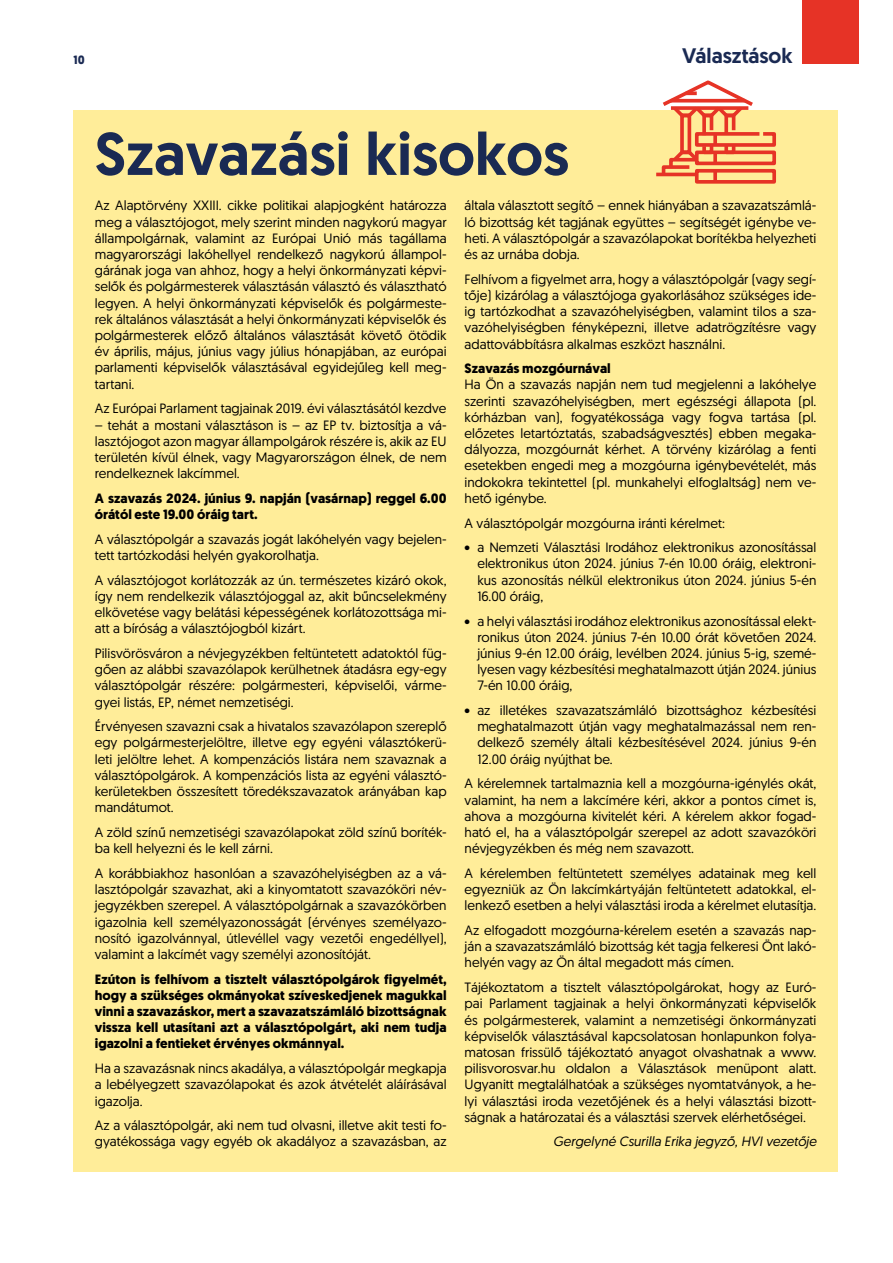
<style>
.page{position:relative;width:893px;height:1263px;background:#fff}
.page>*{position:absolute;margin:0;border:0;box-sizing:border-box;transform-origin:0 0}
.t1{font:500 60px "Geomanist";color:#1a2a53}
.t2{font:500 21px "Geomanist";letter-spacing:-.005em;color:#1a2a53}
.t3{font:13.5px/16.2px "Geomanist";color:#000;text-align:justify}
.t4{font:700 13.5px/16.2px "Geomanist";color:#000}
.t5{font:italic 13.5px "Geomanist";color:#000}
.t6{font:700 12px "Geomanist";color:#1a2a53}
</style>
<div class="page">
<div style="left:74px;top:111px;width:764px;height:1060px;background:#ffed99"></div>
<hr style="left:656px;top:173px;width:41px;height:3px;background:#e63326">
<svg style="left:659px;top:80px;width:117px;height:97px"></svg>
<svg style="left:713px;top:134px;width:4px;height:11px"></svg>
<div style="left:695px;top:150px;width:81px;height:15px;border:4px solid #e63326"></div>
<svg style="left:713px;top:152px;width:4px;height:11px"></svg>
<div style="left:695px;top:169px;width:81px;height:15px;border:4px solid #e63326"></div>
<svg style="left:713px;top:171px;width:4px;height:11px"></svg>
<svg style="left:686px;top:91px;width:11px;height:4px"></svg>
<div style="left:802px;top:0;width:56px;height:63px;background:#e63326"></div>
<p class="t6" style="left:74px;top:52px;width:13px">10</p>
<h2 class="t2" style="left:682px;top:42px;width:112px">Választások</h2>
<h1 class="t1" style="left:95px;top:114px;width:476px">Szavazási kisokos</h1>
<p class="t3" style="left:95px;top:197px;width:353px">Az Alaptörvény XXIII. cikke politikai alapjogként határozza meg a választójogot, mely szerint minden nagykorú magyar állampolgárnak, valamint az Európai Unió más tagállama magyarországi lakóhellyel rendelkező nagykorú állampol&shy;gárának joga van ahhoz, hogy a helyi önkormányzati képvi&shy;selők és polgármesterek választásán választó és választható legyen. A helyi önkormányzati képviselők és polgármeste&shy;rek általános választását a helyi önkormányzati képviselők és polgármesterek előző általános választását követő ötödik év április, május, június vagy július hónapjában, az európai parlamenti képviselők választásával egyidejűleg kell meg&shy;tartani.</p>
<p class="t3" style="left:95px;top:400px;width:353px">Az Európai Parlament tagjainak 2019. évi választásától kezdve</p>
<p class="t3" style="left:95px;top:416px;width:353px">– tehát a mostani választáson is – az EP tv. biztosítja a vá&shy;lasztójogot azon magyar állampolgárok részére is, akik az EU területén kívül élnek, vagy Magyarországon élnek, de nem rendelkeznek lakcímmel.</p>
<p class="t4" style="left:95px;top:490px;width:353px">A szavazás 2024. június 9. napján (vasárnap) reggel 6.00 órától este 19.00 óráig tart.</p>
<p class="t3" style="left:95px;top:530px;width:353px">A választópolgár a szavazás jogát lakóhelyén vagy bejelen&shy;tett tartózkodási helyén gyakorolhatja.</p>
<p class="t3" style="left:95px;top:571px;width:353px">A választójogot korlátozzák az ún. természetes kizáró okok, így nem rendelkezik választójoggal az, akit bűncselekmény elkövetése vagy belátási képességének korlátozottsága mi&shy;att a bíróság a választójogból kizárt.</p>
<p class="t3" style="left:95px;top:645px;width:353px">Pilisvörösváron a névjegyzékben feltüntetett adatoktól füg&shy;gően az alábbi szavazólapok kerülhetnek átadásra egy-egy választópolgár részére: polgármesteri, képviselői, várme&shy;gyei listás, EP, német nemzetiségi.</p>
<p class="t3" style="left:95px;top:718px;width:353px">Érvényesen szavazni csak a hivatalos szavazólapon szereplő egy polgármesterjelöltre, illetve egy egyéni választókerü&shy;leti jelöltre lehet. A kompenzációs listára nem szavaznak a választópolgárok. A kompenzációs lista az egyéni választó&shy;kerületekben összesített töredékszavazatok arányában kap mandátumot.</p>
<p class="t3" style="left:95px;top:824px;width:353px">A zöld színű nemzetiségi szavazólapokat zöld színű boríték&shy;ba kell helyezni és le kell zárni.</p>
<p class="t3" style="left:95px;top:865px;width:353px">A korábbiakhoz hasonlóan a szavazóhelyiségben az a vá&shy;lasztópolgár szavazhat, aki a kinyomtatott szavazóköri név&shy;jegyzékben szerepel. A választópolgárnak a szavazókörben igazolnia kell személyazonosságát (érvényes személyazo&shy;nosító igazolvánnyal, útlevéllel vagy vezetői engedéllyel), valamint a lakcímét vagy személyi azonosítóját.</p>
<p class="t4" style="left:95px;top:971px;width:353px;text-align:justify">Ezúton is felhívom a tisztelt választópolgárok figyelmét, hogy a szükséges okmányokat szíveskedjenek magukkal vinni a szavazáskor, mert a szavazatszámláló bizottságnak vissza kell utasítani azt a választópolgárt, aki nem tudja igazolni a fentieket érvényes okmánnyal.</p>
<p class="t3" style="left:95px;top:1060px;width:353px">Ha a szavazásnak nincs akadálya, a választópolgár megkapja a lebélyegzett szavazólapokat és azok átvételét aláírásával igazolja.</p>
<p class="t3" style="left:95px;top:1117px;width:353px">Az a választópolgár, aki nem tud olvasni, illetve akit testi fo&shy;gyatékossága vagy egyéb ok akadályoz a szavazásban, az</p>
<p class="t3" style="left:465px;top:197px;width:353px">általa választott segítő – ennek hiányában a szavazatszámlá&shy;ló bizottság két tagjának együttes – segítségét igénybe ve&shy;heti. A választópolgár a szavazólapokat borítékba helyezheti és az urnába dobja.</p>
<p class="t3" style="left:465px;top:270px;width:353px">Felhívom a figyelmet arra, hogy a választópolgár (vagy segí&shy;tője) kizárólag a választójoga gyakorlásához szükséges ide&shy;ig tartózkodhat a szavazóhelyiségben, valamint tilos a sza&shy;vazóhelyiségben fényképezni, illetve adatrögzítésre vagy adattovábbításra alkalmas eszközt használni.</p>
<p class="t4" style="left:465px;top:360px;width:148px">Szavazás mozgóurnával</p>
<p class="t3" style="left:465px;top:376px;width:353px">Ha Ön a szavazás napján nem tud megjelenni a lakóhelye szerinti szavazóhelyiségben, mert egészségi állapota (pl. kórházban van), fogyatékossága vagy fogva tartása (pl. előzetes letartóztatás, szabadságvesztés) ebben megaka&shy;dályozza, mozgóurnát kérhet. A törvény kizárólag a fenti esetekben engedi meg a mozgóurna igénybevételét, más indokokra tekintettel (pl. munkahelyi elfoglaltság) nem ve&shy;hető igénybe.</p>
<p class="t3" style="left:465px;top:514px;width:262px">A választópolgár mozgóurna iránti kérelmet:</p>
<p class="t3" style="left:477px;top:539px;width:341px;text-indent:-13px">• a Nemzeti Választási Irodához elektronikus azonosítással elektronikus úton 2024. június 7-én 10.00 óráig, elektroni&shy;kus azonosítás nélkül elektronikus úton 2024. június 5-én 16.00 óráig,</p>
<p class="t3" style="left:477px;top:612px;width:341px;text-indent:-13px">• a helyi választási irodához elektronikus azonosítással elekt&shy;ronikus úton 2024. június 7-én 10.00 órát követően 2024. június 9-én 12.00 óráig, levélben 2024. június 5-ig, szemé&shy;lyesen vagy kézbesítési meghatalmazott útján 2024. június 7-én 10.00 óráig,</p>
<p class="t3" style="left:477px;top:702px;width:341px;text-indent:-13px">• az illetékes szavazatszámláló bizottsághoz kézbesítési meghatalmazott útján vagy meghatalmazással nem ren&shy;delkező személy általi kézbesítésével 2024. június 9-én 12.00 óráig nyújthat be.</p>
<p class="t3" style="left:465px;top:775px;width:353px">A kérelemnek tartalmaznia kell a mozgóurna-igénylés okát, valamint, ha nem a lakcímére kéri, akkor a pontos címet is, ahova a mozgóurna kivitelét kéri. A kérelem akkor fogad&shy;ható el, ha a választópolgár szerepel az adott szavazóköri névjegyzékben és még nem szavazott.</p>
<p class="t3" style="left:465px;top:865px;width:353px">A kérelemben feltüntetett személyes adatainak meg kell egyezniük az Ön lakcímkártyáján feltüntetett adatokkal, el&shy;lenkező esetben a helyi választási iroda a kérelmet elutasítja.</p>
<p class="t3" style="left:465px;top:922px;width:353px">Az elfogadott mozgóurna-kérelem esetén a szavazás nap&shy;ján a szavazatszámláló bizottság két tagja felkeresi Önt lakó&shy;helyén vagy az Ön által megadott más címen.</p>
<p class="t3" style="left:465px;top:979px;width:353px">Tájékoztatom a tisztelt választópolgárokat, hogy az Euró&shy;pai Parlament tagjainak a helyi önkormányzati képviselők és polgármesterek, valamint a nemzetiségi önkormányzati képviselők választásával kapcsolatosan honlapunkon folya&shy;matosan frissülő tájékoztató anyagot olvashatnak a www. pilisvorosvar.hu oldalon a Választások menüpont alatt.<br>Ugyanitt megtalálhatóak a szükséges nyomtatványok, a he&shy;lyi választási iroda vezetőjének és a helyi választási bizott&shy;ságnak a határozatai és a választási szervek elérhetőségei.</p>
<p class="t5" style="left:553px;top:1133px;width:265px">Gergelyné Csurilla Erika jegyző, HVI vezetője</p>
</div>
